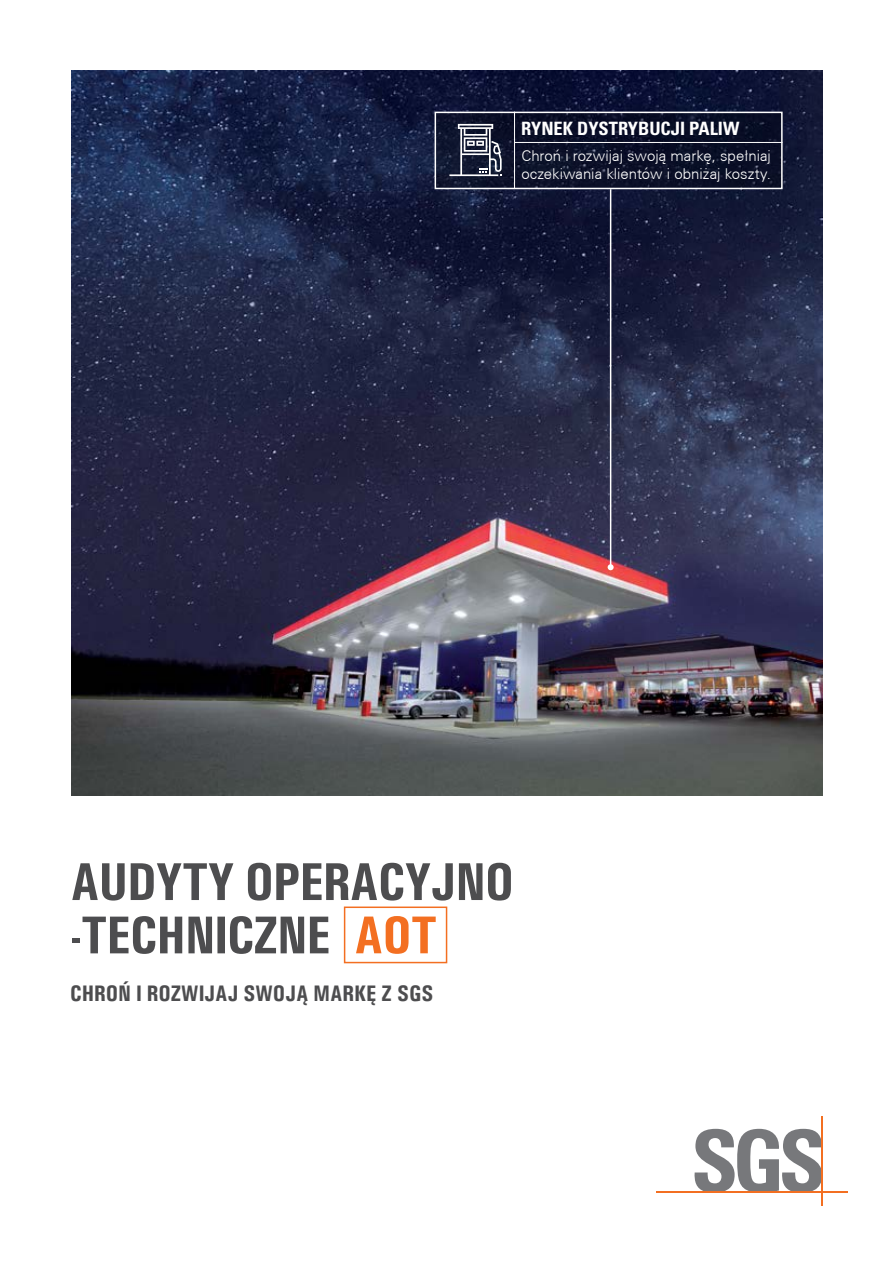
<style>
.page{position:relative;width:893px;height:1263px;background:#fff}
.page>*{position:absolute;margin:0;border:0;box-sizing:border-box;transform-origin:0 0}
.t1{font:700 53.4px/53.4px "Univers Condensed";letter-spacing:-.02em;color:#4d4d4f}
.t2{font:700 22.5px "Univers Condensed";color:#4d4d4f}
.t3{font:700 condensed 18.45px "Univers LT";color:#fff}
.t4{font:300 15px/18px "Univers CE";color:#fff}
.s1{color:#f36f21}
</style>
<div class="page">
<img style="left:72px;top:70px;width:751px;height:725px">
<svg style="left:694px;top:1129px;width:128px;height:62px"></svg>
<hr style="left:656px;top:1191px;width:191px;height:2px;background:#f36f21">
<hr style="left:822px;top:1116px;width:1px;height:90px;background:#f36f21">
<div style="left:344px;top:906px;width:103px;height:57px;border:2px solid #f36f21"></div>
<svg style="left:438px;top:115px;width:342px;height:71px;fill:#090f26"></svg>
<div style="left:435px;top:112px;width:348px;height:77px;border:2px solid #fff"></div>
<hr style="left:514px;top:142px;width:268px;height:1px;background:#fff">
<hr style="left:514px;top:112px;width:1px;height:76px;background:#fff">
<svg style="left:449px;top:124px;width:53px;height:52px"></svg>
<hr style="left:610px;top:189px;width:1px;height:378px;background:#fff">
<svg style="left:608px;top:564px;width:6px;height:6px"></svg>
<p class="t3" style="left:521px;top:117px;width:220px">RYNEK DYSTRYBUCJI PALIW</p>
<p class="t4" style="left:521px;top:147px;width:251px">Chroń i rozwijaj swoją markę, spełniaj oczekiwania klientów i obniżaj koszty.</p>
<h1 class="t1" style="left:70px;top:855px;width:445px">AUDYTY OPERACYJNO -TECHNICZNE <span class="s1">AOT</span></h1>
<h2 class="t2" style="left:70px;top:980px;width:365px">CHROŃ I ROZWIJAJ SWOJĄ MARKĘ Z SGS</h2>
</div>
